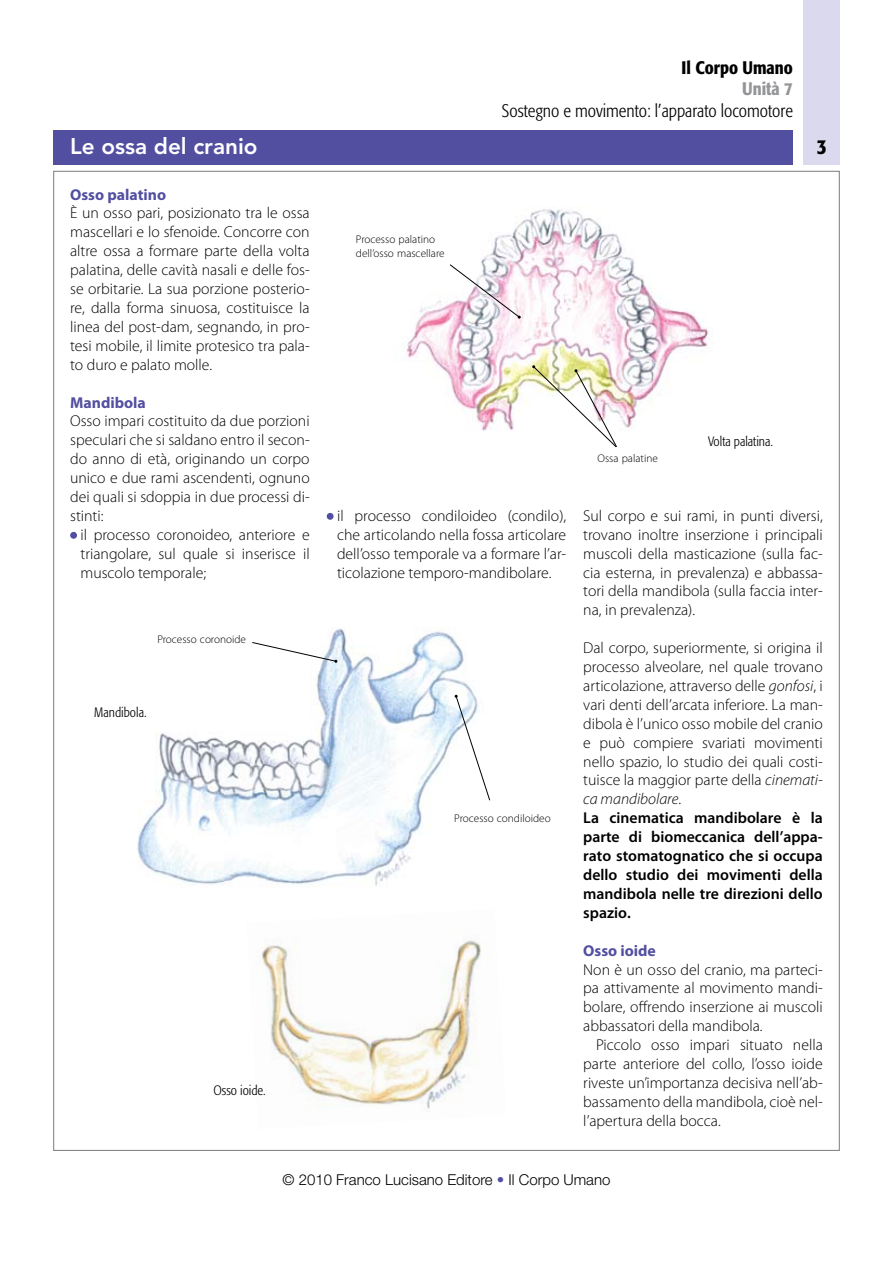
<style>
.page{position:relative;width:893px;height:1263px;background:#fff}
.page>*{position:absolute;margin:0;border:0;box-sizing:border-box;transform-origin:0 0}
.t1{font:800 22.5px "Avenir LT Std";color:#fff}
.t2{font:500 condensed 21px "Formata";color:#000}
.t3{font:300 condensed 18px "Formata";color:#000}
.t4{font:500 condensed 18px "Formata";color:#000}
.t5{font:500 condensed 18px "Formata";color:#939598}
.t6{font:300 15.75px/18.9px "Myriad Pro";color:#000;text-align:justify}
.t7{font:700 15.75px "Myriad Pro";color:#524fa1}
.t8{font:300 15px "Helvetica Neue LT Std";color:#000}
.t9{font:300 condensed 13.5px "Formata";color:#000}
.t10{font:300 11.25px/13.5px "Myriad Pro";color:#000}
.s1{font-style:italic}
.s2{font-weight:600}
.s3{color:#524fa1}
</style>
<div class="page">
<div style="left:53px;top:130px;width:740px;height:34px;background:#524fa1"></div>
<div style="left:804px;top:0;width:36px;height:164px;background:#dbd9ed"></div>
<div style="left:70px;top:532px;width:7px;height:7px;background:#524fa1;border-radius:50%"></div>
<div style="left:327px;top:513px;width:7px;height:7px;background:#524fa1;border-radius:50%"></div>
<img style="left:403px;top:209px;width:306px;height:222px">
<img style="left:137px;top:627px;width:338px;height:259px">
<img style="left:261px;top:938px;width:220px;height:171px">
<svg style="left:449px;top:264px;width:72px;height:55px"></svg>
<img style="left:532px;top:365px;width:86px;height:83px">
<svg style="left:251px;top:641px;width:86px;height:22px"></svg>
<svg style="left:455px;top:695px;width:36px;height:106px"></svg>
<p class="t4" style="left:681px;top:57px;width:113px">Il Corpo Umano</p>
<p class="t5" style="left:742px;top:78px;width:52px">Unità 7</p>
<p class="t3" style="left:502px;top:100px;width:292px">Sostegno e movimento: l’apparato locomotore</p>
<h1 class="t1" style="left:70px;top:133px;width:189px">Le ossa del cranio</h1>
<h2 class="t2" style="left:817px;top:133px;width:12px">3</h2>
<p class="t7" style="left:70px;top:185px;width:98px">Osso palatino</p>
<p class="t6" style="left:70px;top:204px;width:241px">È un osso pari, posizionato tra le ossa mascellari e lo sfenoide. Concorre con altre ossa a formare parte della volta palatina, delle cavità nasali e delle fos&shy;se orbitarie. La sua porzione posterio&shy;re, dalla forma sinuosa, costituisce la linea del post-dam, segnando, in pro&shy;tesi mobile, il limite protesico tra pala&shy;to duro e palato molle.</p>
<p class="t7" style="left:70px;top:393px;width:77px">Mandibola</p>
<p class="t6" style="left:70px;top:412px;width:241px">Osso impari costituito da due porzioni speculari che si saldano entro il secon&shy;do anno di età, originando un corpo unico e due rami ascendenti, ognuno dei quali si sdoppia in due processi di&shy;stinti:</p>
<p class="t6" style="left:80px;top:525px;width:231px">il processo coronoideo, anteriore e triangolare, sul quale si inserisce il muscolo temporale;</p>
<p class="t10" style="left:356px;top:233px;width:90px">Processo palatino dell’osso mascellare</p>
<p class="t9" style="left:708px;top:434px;width:66px">Volta palatina.</p>
<p class="t10" style="left:597px;top:451px;width:62px">Ossa palatine</p>
<p class="t6" style="left:337px;top:506px;width:231px">il processo condiloideo (condilo), che articolando nella fossa articolare dell’osso temporale va a formare l’ar&shy;ticolazione temporo-mandibolare.</p>
<p class="t6" style="left:583px;top:506px;width:241px">Sul corpo e sui rami, in punti diversi, trovano inoltre inserzione i principali muscoli della masticazione (sulla fac&shy;cia esterna, in prevalenza) e abbassa&shy;tori della mandibola (sulla faccia inter&shy;na, in prevalenza).</p>
<p class="t6" style="left:583px;top:639px;width:241px;text-align:left">Dal corpo, superiormente, si origina il processo alveolare, nel quale trovano articolazione, attraverso delle <span class="s1">gonfosi</span>, i vari denti dell’arcata inferiore. La man&shy;dibola è l’unico osso mobile del cranio e può compiere svariati movimenti nello spazio, lo studio dei quali costi&shy;tuisce la maggior parte della <span class="s1">cinemati&shy;ca mandibolare</span>.<br><span class="s2">La cinematica mandibolare è la parte di biomeccanica dell’appa&shy;rato stomatognatico che si occupa dello studio dei movimenti della mandibola nelle tre direzioni dello spazio.</span></p>
<p class="t7" style="left:583px;top:941px;width:74px">Osso ioide</p>
<p class="t6" style="left:583px;top:960px;width:241px">Non è un osso del cranio, ma parteci&shy;pa attivamente al movimento mandi&shy;bolare, offrendo inserzione ai muscoli abbassatori della mandibola.</p>
<p class="t6" style="left:583px;top:1036px;width:241px;text-indent:13px">Piccolo osso impari situato nella parte anteriore del collo, l’osso ioide riveste un’importanza decisiva nell’ab&shy;bassamento della mandibola, cioè nel&shy;l’apertura della bocca.</p>
<p class="t10" style="left:157px;top:633px;width:90px">Processo coronoide</p>
<p class="t9" style="left:94px;top:704px;width:54px">Mandibola.</p>
<p class="t10" style="left:454px;top:812px;width:98px">Processo condiloideo</p>
<p class="t9" style="left:213px;top:1083px;width:54px">Osso ioide.</p>
<p class="t8" style="left:282px;top:1170px;width:329px">© 2010 Franco Lucisano Editore <span class="s3">•</span> Il Corpo Umano</p>
</div>
